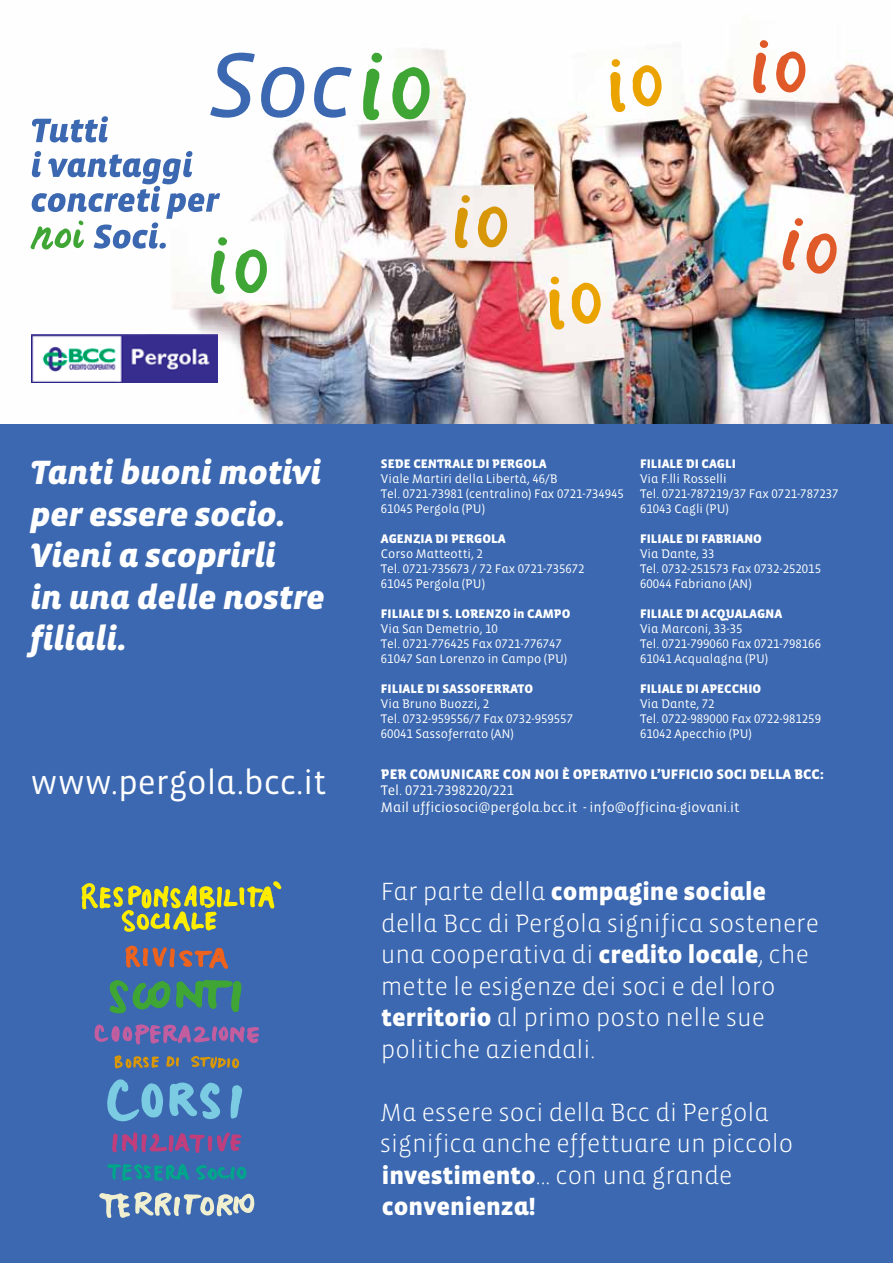
<style>
.page{position:relative;width:893px;height:1263px;background:#fff}
.page>*{position:absolute;margin:0;border:0;box-sizing:border-box;transform-origin:0 0}
.t1{font:34.5px/41.4px "Vista Sans Alt Black Ita";letter-spacing:-.005em;color:#fff}
.t2{font:34.5px "Vista Sans Alt";letter-spacing:-.005em;color:#fff}
.t3{font:300 25.5px/31.5px "Vista Sans Alt";color:#fff}
.t4{font:14.25px/16.5px "Vista Sans Alt";color:#fff}
.t5{font:900 14.25px "Vista Sans Alt";color:#fff}
.t6{font:12.75px/15px "Vista Sans Alt";color:#fff}
.t7{font:900 12.75px "Vista Sans Alt";color:#fff}
.s1{font-weight:900}
</style>
<div class="page">
<div style="left:0;top:423px;width:893px;height:840px;background:#3b68b0"></div>
<svg style="left:107px;top:1164px;width:82px;height:17px"></svg>
<svg style="left:196px;top:1165px;width:50px;height:15px"></svg>
<svg style="left:107px;top:1079px;width:56px;height:42px"></svg>
<svg style="left:169px;top:1082px;width:51px;height:37px"></svg>
<svg style="left:231px;top:1085px;width:11px;height:34px"></svg>
<svg style="left:112px;top:1132px;width:129px;height:21px"></svg>
<svg style="left:99px;top:1192px;width:155px;height:26px"></svg>
<svg style="left:95px;top:1024px;width:164px;height:20px"></svg>
<svg style="left:114px;top:1055px;width:45px;height:13px"></svg>
<svg style="left:191px;top:1056px;width:48px;height:12px"></svg>
<svg style="left:166px;top:1056px;width:13px;height:11px"></svg>
<svg style="left:82px;top:881px;width:199px;height:51px"></svg>
<svg style="left:109px;top:980px;width:61px;height:33px"></svg>
<svg style="left:176px;top:980px;width:66px;height:32px"></svg>
<svg style="left:125px;top:945px;width:103px;height:24px"></svg>
<img style="left:31px;top:43px;width:862px;height:380px">
<img style="left:31px;top:335px;width:187px;height:48px">
<svg style="left:32px;top:116px;width:76px;height:26px"></svg>
<svg style="left:478px;top:206px;width:29px;height:41px"></svg>
<svg style="left:455px;top:195px;width:15px;height:53px"></svg>
<svg style="left:572px;top:283px;width:29px;height:41px"></svg>
<svg style="left:549px;top:276px;width:15px;height:54px"></svg>
<svg style="left:776px;top:51px;width:29px;height:41px"></svg>
<svg style="left:753px;top:40px;width:15px;height:53px"></svg>
<svg style="left:632px;top:65px;width:30px;height:41px"></svg>
<svg style="left:610px;top:59px;width:15px;height:53px"></svg>
<svg style="left:236px;top:249px;width:31px;height:44px"></svg>
<svg style="left:30px;top:151px;width:197px;height:143px"></svg>
<svg style="left:210px;top:53px;width:142px;height:65px"></svg>
<svg style="left:392px;top:67px;width:38px;height:52px"></svg>
<svg style="left:363px;top:53px;width:19px;height:67px"></svg>
<svg style="left:782px;top:218px;width:55px;height:56px"></svg>
<h1 class="t1" style="left:31px;top:453px;width:296px">Tanti buoni motivi per essere socio.<br>Vieni a scoprirli<br>in una delle nostre filiali.</h1>
<p class="t7" style="left:381px;top:457px;width:167px">SEDE CENTRALE DI PERGOLA</p>
<p class="t7" style="left:640px;top:457px;width:97px">FILIALE DI CAGLI</p>
<p class="t6" style="left:640px;top:472px;width:200px">Via F.lli Rosselli<br>Tel. 0721-787219/37 Fax 0721-787237<br>61043 Cagli (PU)</p>
<p class="t7" style="left:640px;top:532px;width:124px">FILIALE DI FABRIANO</p>
<p class="t6" style="left:640px;top:547px;width:183px">Via Dante, 33<br>Tel. 0732-251573 Fax 0732-252015<br>60044 Fabriano (AN)</p>
<p class="t7" style="left:640px;top:607px;width:144px">FILIALE DI ACQUALAGNA</p>
<p class="t6" style="left:640px;top:622px;width:183px">Via Marconi, 33-35<br>Tel. 0721-799060 Fax 0721-798166<br>61041 Acqualagna (PU)</p>
<p class="t7" style="left:640px;top:682px;width:123px">FILIALE DI APECCHIO</p>
<p class="t6" style="left:640px;top:697px;width:183px">Via Dante, 72<br>Tel. 0722-989000 Fax 0722-981259<br>61042 Apecchio (PU)</p>
<p class="t5" style="left:381px;top:767px;width:444px">PER COMUNICARE CON NOI È OPERATIVO L’UFFICIO SOCI DELLA BCC:</p>
<p class="t4" style="left:381px;top:782px;width:360px">Tel. 0721-7398220/221<br>Mail ufficiosoci@pergola.bcc.it - info@officina-giovani.it</p>
<p class="t6" style="left:381px;top:472px;width:244px">Viale Martiri della Libertà, 46/B<br>Tel. 0721-73981 (centralino) Fax 0721-734945<br>61045 Pergola (PU)</p>
<p class="t7" style="left:381px;top:532px;width:126px">AGENZIA DI PERGOLA</p>
<p class="t6" style="left:381px;top:547px;width:205px">Corso Matteotti, 2<br>Tel. 0721-735673 / 72 Fax 0721-735672<br>61045 Pergola (PU)</p>
<p class="t7" style="left:381px;top:607px;width:191px">FILIALE DI S. LORENZO in CAMPO</p>
<p class="t6" style="left:381px;top:622px;width:188px">Via San Demetrio, 10<br>Tel. 0721-776425 Fax 0721-776747<br>61047 San Lorenzo in Campo (PU)</p>
<p class="t7" style="left:381px;top:682px;width:154px">FILIALE DI SASSOFERRATO</p>
<p class="t6" style="left:381px;top:697px;width:194px">Via Bruno Buozzi, 2<br>Tel. 0732-959556/7 Fax 0732-959557<br>60041 Sassoferrato (AN)</p>
<h1 class="t2" style="left:31px;top:765px;width:297px">www.pergola.bcc.it</h1>
<h2 class="t3" style="left:381px;top:876px;width:440px">Far parte della <span class="s1">compagine sociale </span>della Bcc di Pergola significa sostenere una cooperativa di <span class="s1">credito locale</span>, che mette le esigenze dei soci e del loro <span class="s1">territorio</span> al primo posto nelle sue politiche aziendali.</h2>
<h2 class="t3" style="left:380px;top:1097px;width:415px">Ma essere soci della Bcc di Pergola significa anche effettuare un piccolo <span class="s1">investimento</span>... con una grande <span class="s1">convenienza!</span></h2>
</div>
